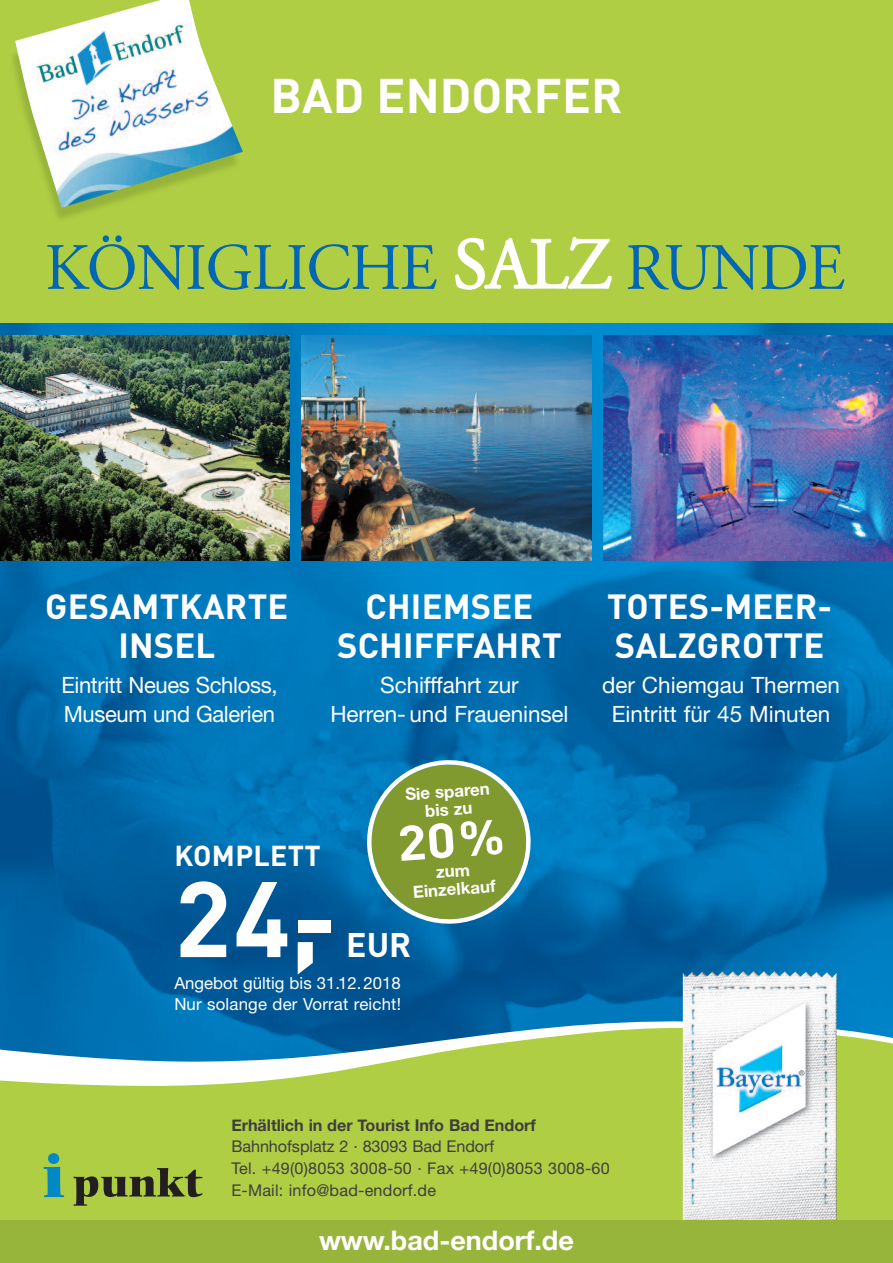
<style>
.page{position:relative;width:893px;height:1263px;background:#fff}
.page>*{position:absolute;margin:0;border:0;box-sizing:border-box;transform-origin:0 0}
.t1{font:700 105.45px "DIN";color:#fff}
.t2{font:66px "Adobe Garamond Regular SC";letter-spacing:-.02em;color:#0166b3}
.t3{font:700 48px "DIN";color:#fff}
.t4{font:700 34.5px/39px "DIN";letter-spacing:.005em;color:#fff;text-align:center}
.t5{font:700 33.75px "DIN";color:#fff}
.t6{font:700 28.5px "DIN";letter-spacing:.01em;color:#fff}
.t7{font:700 27px "Helvetica Neue";color:#fff}
.t8{font:22.5px/28.5px "Helvetica Neue";letter-spacing:-.005em;color:#fff;text-align:center}
.t9{font:16.8px/21px "Helvetica Neue";color:#fff}
.t10{font:700 16.8px/18px "Helvetica Neue";color:#fff;text-align:center}
.t11{font:16.2px/21.8px "Helvetica Neue";letter-spacing:.015em;color:#3e3e3f}
.t12{font:700 16.2px "Helvetica Neue";letter-spacing:-.005em;color:#3e3e3f}
.s1{font-size:72px;color:#fff}
</style>
<div class="page">
<img style="left:0;top:323px;width:893px;height:696px">
<svg style="left:0;top:1111px;width:893px;height:109px;background:#b9d362"></svg>
<svg style="left:0;top:1019px;width:893px;height:6px"></svg>
<svg style="left:0;top:1025px;width:893px;height:86px"></svg>
<img style="left:0;top:336px;width:289px;height:224px">
<img style="left:302px;top:336px;width:289px;height:224px">
<img style="left:604px;top:336px;width:289px;height:224px">
<div style="left:0;top:0;width:893px;height:323px;background:#afce44"></div>
<svg style="left:44px;top:1153px;width:20px;height:44px"></svg>
<svg style="left:74px;top:1168px;width:128px;height:38px;background:#7e9037"></svg>
<img style="left:15px;top:0;width:228px;height:208px">
<img style="left:836px;top:1005px;width:1px;height:39px">
<div style="left:0;top:1220px;width:893px;height:43px;background:#97b43b"></div>
<svg style="left:364px;top:757px;width:170px;height:170px;background:#669664"></svg>
<h3 class="t3" style="left:271px;top:69px;width:353px">BAD ENDORFER</h3>
<h2 class="t2" style="left:45px;top:242px;width:802px">KÖNIGLICHE <span class="s1">SALZ</span> RUNDE</h2>
<h3 class="t4" style="left:45px;top:587px;width:245px">GESAMTKARTE<br>INSEL</h3>
<h3 class="t4" style="left:337px;top:587px;width:226px">CHIEMSEE<br>SCHIFFFAHRT</h3>
<h3 class="t4" style="left:607px;top:587px;width:227px;text-align:left">TOTES-MEER-<br>SALZGROTTE</h3>
<p class="t8" style="left:61px;top:673px;width:218px;text-align:left">Eintritt Neues Schloss,<br>Museum und Galerien</p>
<p class="t8" style="left:330px;top:673px;width:239px">Schifffahrt zur<br>Herren- und Fraueninsel</p>
<p class="t8" style="left:602px;top:673px;width:239px">der Chiemgau Thermen<br>Eintritt für 45 Minuten</p>
<p class="t10" style="left:405px;top:787px;width:86px;rotate:-4deg">Sie sparen bis zu</p>
<p class="t6" style="left:174px;top:839px;width:148px">KOMPLETT</p>
<h1 class="t1" style="left:174px;top:859px;width:165px">24,-</h1>
<p class="t10" style="left:411px;top:866px;width:84px;rotate:-4deg">zum<br>Einzelkauf</p>
<h3 class="t5" style="left:346px;top:926px;width:67px">EUR</h3>
<p class="t9" style="left:174px;top:974px;width:228px">Angebot gültig bis 31.12.2018<br>Nur solange der Vorrat reicht!</p>
<p class="t12" style="left:231px;top:1115px;width:306px">Erhältlich in der Tourist Info Bad Endorf</p>
<p class="t11" style="left:231px;top:1137px;width:380px">Bahnhofsplatz 2 · 83093 Bad Endorf<br>Tel. +49(0)8053 3008-50 · Fax +49(0)8053 3008-60<br>E-Mail: info@bad-endorf.de</p>
<p class="t7" style="left:319px;top:1224px;width:256px">www.bad-endorf.de</p>
</div>
